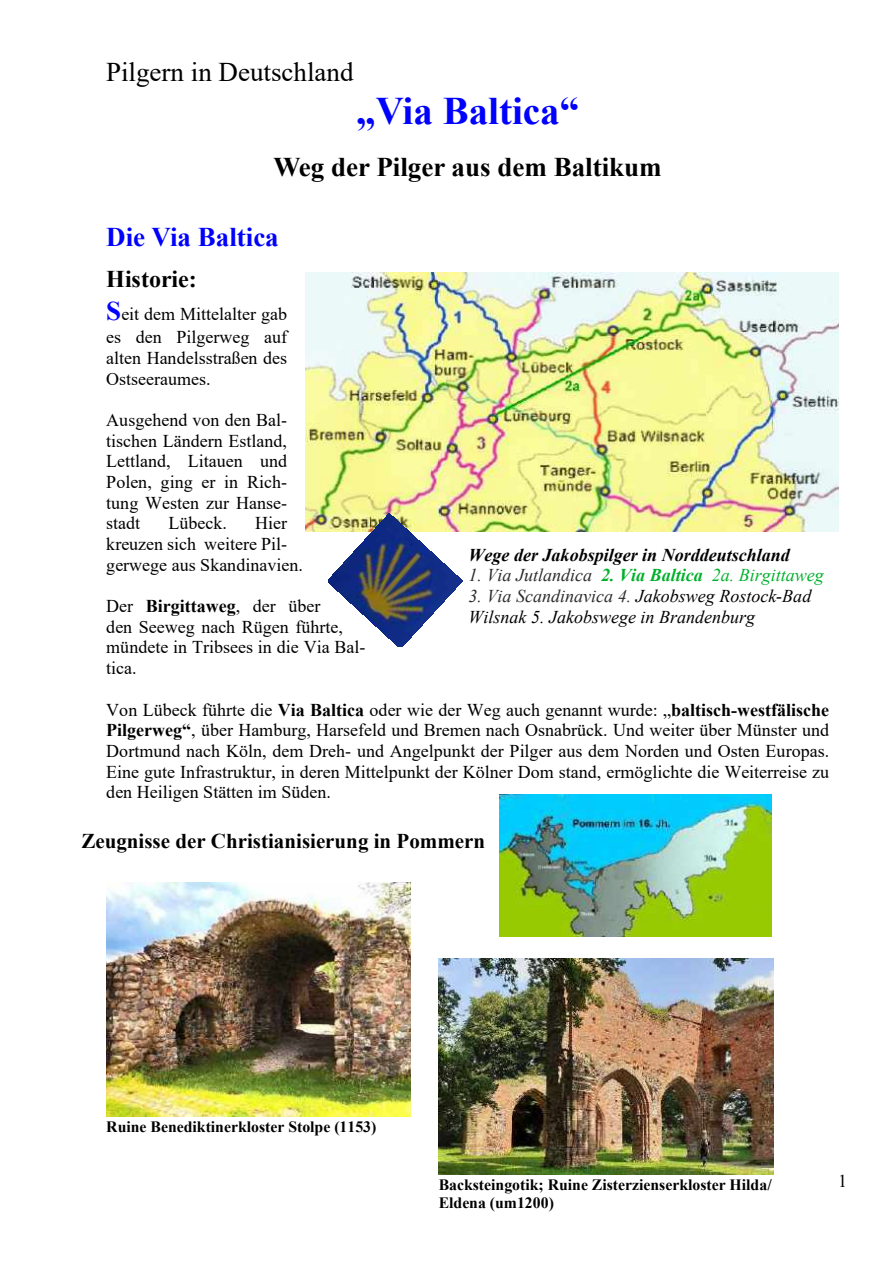
<style>
.page{position:relative;width:893px;height:1263px;background:#fff}
.page>*{position:absolute;margin:0;border:0;box-sizing:border-box;transform-origin:0 0}
.t1{font:700 39px "Times New Roman";color:#00f}
.t2{font:700 27px "Times New Roman";color:#000}
.t3{font:27px "Times New Roman";color:#000}
.t4{font:700 27px "Times New Roman";color:#00f}
.t5{font:700 24px "Times New Roman";color:#000}
.t6{font:700 21px "Times New Roman";color:#000}
.t7{font:18px/20.7px "Times New Roman";color:#000}
.t8{font:italic 18px/20.7px "Times New Roman";color:#000}
.t9{font:italic 18px "Times New Roman";color:#2c2b2a}
.t10{font:italic 700 18px "Times New Roman";color:#000}
.t11{font:700 15.75px/18.1px "Times New Roman";color:#000}
.s1{font-weight:700;font-size:27px;color:#00f}
.s2{font-weight:700}
.s3{font-weight:700;color:#00b02b}
.s4{color:#00b02b}
.s5{color:#2c2b2a}
</style>
<div class="page">
<img style="left:106px;top:883px;width:305px;height:233px">
<img style="left:439px;top:959px;width:334px;height:215px">
<img style="left:499px;top:794px;width:273px;height:142px">
<img style="left:305px;top:273px;width:534px;height:258px">
<img style="left:328px;top:513px;width:134px;height:134px">
<h2 class="t3" style="left:106px;top:62px;width:249px">Pilgern in Deutschland</h2>
<h1 class="t1" style="left:356px;top:98px;width:224px">„Via Baltica“</h1>
<h2 class="t2" style="left:273px;top:158px;width:390px">Weg der Pilger aus dem Baltikum</h2>
<h2 class="t4" style="left:106px;top:228px;width:174px">Die Via Baltica</h2>
<h3 class="t5" style="left:106px;top:270px;width:92px">Historie:</h3>
<p class="t7" style="left:106px;top:304px;width:182px;line-height:23px"><span class="s1">S</span>eit dem Mittelalter gab es den Pilgerweg auf</p>
<p class="t7" style="left:106px;top:349px;width:182px">alten Handelsstraßen des<br>Ostseeraumes.</p>
<p class="t7" style="left:106px;top:411px;width:182px;text-align:justify">Ausgehend von den Bal&shy;tischen Ländern Estland, Lettland, Litauen und Polen, ging er in Rich&shy;tung Westen zur Hanse&shy;stadt</p>
<p class="t7" style="left:106px;top:515px;width:198px;text-indent:149px">Hier kreuzen sich weitere Pil&shy;gerwege aus Skandinavien.</p>
<p class="t7" style="left:106px;top:597px;width:261px">Der <span class="s2">Birgittaweg</span>, der über<br>den Seeweg nach Rügen führte, mündete in Tribsees in die Via Bal&shy;tica.</p>
<p class="t7" style="left:106px;top:701px;width:724px;text-align:justify">Von Lübeck führte die <span class="s2">Via Baltica</span> oder wie der Weg auch genannt wurde: „<span class="s2">baltisch-westfälische Pilgerweg“</span>, über Hamburg, Harsefeld und Bremen nach Osnabrück. Und weiter über Münster und Dortmund nach Köln, dem Dreh- und Angelpunkt der Pilger aus dem Norden und Osten Europas.<br>Eine gute Infrastruktur, in deren Mittelpunkt der Kölner Dom stand, ermöglichte die Weiterreise zu den Heiligen Stätten im Süden.</p>
<p class="t6" style="left:81px;top:834px;width:405px">Zeugnisse der Christianisierung in Pommern</p>
<p class="t7" style="left:168px;top:515px;width:60px">Lübeck.</p>
<p class="t10" style="left:469px;top:548px;width:323px">Wege der Jakobspilger in Norddeutschland</p>
<p class="t9" style="left:469px;top:569px;width:357px">1. Via Jutlandica <span class="s3">2. Via Baltica</span> <span class="s4">2a. Birgittaweg</span></p>
<p class="t8" style="left:469px;top:587px;width:344px"><span class="s5">3. Via Scandinavica 4.</span> Jakobsweg Rostock-Bad<br>Wilsnak 5. Jakobswege in Brandenburg</p>
<p class="t11" style="left:106px;top:1119px;width:272px">Ruine Benediktinerkloster Stolpe (1153)</p>
<p class="t11" style="left:439px;top:1177px;width:334px">Backsteingotik; Ruine Zisterzienserkloster Hilda/<br>Eldena (um1200)</p>
<p class="t7" style="left:838px;top:1173px;width:10px">1</p>
</div>
